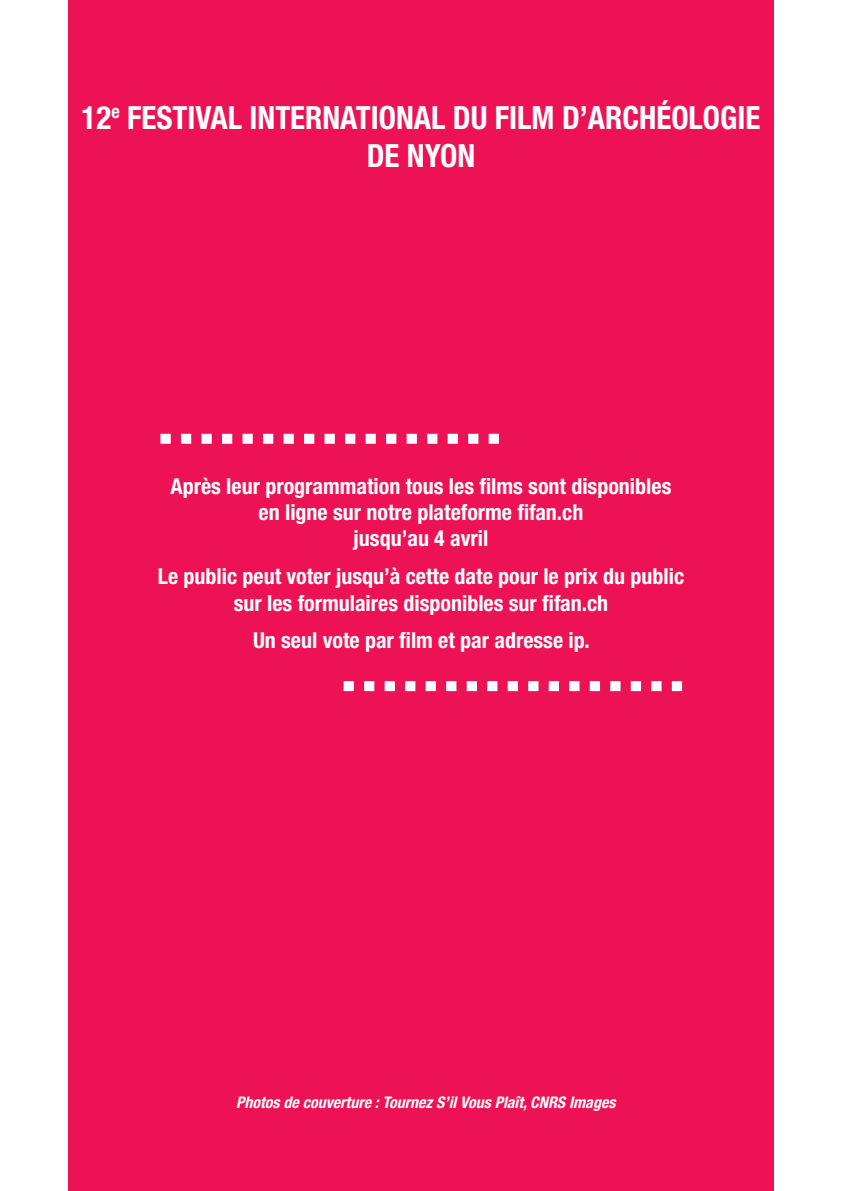
<style>
.page{position:relative;width:842px;height:1191px;background:#fff}
.page>*{position:absolute;margin:0;border:0;box-sizing:border-box;transform-origin:0 0}
.t1{font:700 condensed 32px/38.4px "Helvetica Neue";color:#fff;text-align:center}
.t2{font:700 condensed 22px/26.4px "Helvetica Neue";color:#fff;text-align:center}
.t3{font:italic 700 condensed 16px "Helvetica Neue";color:#fff}
</style>
<div class="page">
<div style="left:68px;top:0;width:706px;height:1191px;background:#ed1255"></div>
<svg style="left:160px;top:434px;width:339px;height:10px"></svg>
<svg style="left:344px;top:681px;width:338px;height:10px"></svg>
<h1 class="t1" style="left:82px;top:98px;width:680px">12<sup>e</sup> FESTIVAL INTERNATIONAL DU FILM D’ARCHÉOLOGIE<br>DE NYON</h1>
<p class="t2" style="left:170px;top:472px;width:502px">Après leur programmation tous les films sont disponibles en ligne sur notre plateforme fifan.ch<br>jusqu’au 4 avril</p>
<p class="t2" style="left:158px;top:563px;width:528px">Le public peut voter jusqu’à cette date pour le prix du public sur les formulaires disponibles sur fifan.ch</p>
<p class="t2" style="left:253px;top:627px;width:338px">Un seul vote par film et par adresse ip.</p>
<p class="t3" style="left:236px;top:1093px;width:381px">Photos de couverture : Tournez S’il Vous Plaît, CNRS Images</p>
</div>
